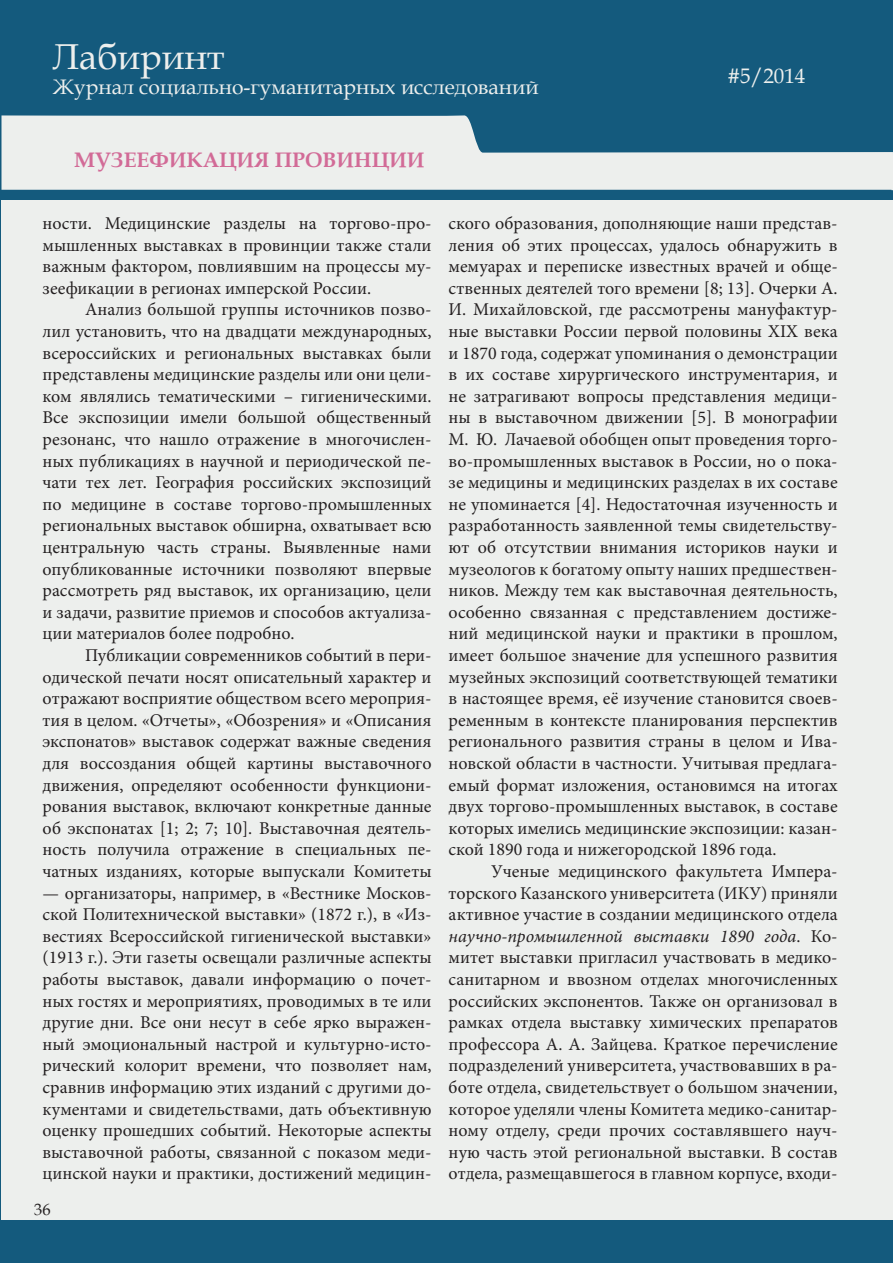
<style>
.page{position:relative;width:893px;height:1263px;background:#fff}
.page>*{position:absolute;margin:0;border:0;box-sizing:border-box;transform-origin:0 0}
.t1{font:36px "Book Antiqua";color:#edefed}
.t2{font:21px "Book Antiqua";color:#edefed}
.t3{font:700 21px "Book Antiqua";color:#d26b97}
.t4{font:18px/21.6px "Minion Pro";color:#231f20;text-align:justify}
.t5{font:16.5px "Book Antiqua";color:#231f20}
.s1{font-style:italic}
</style>
<div class="page">
<div style="left:1px;top:0;width:892px;height:1262px;background:#145a7d"></div>
<div style="left:2px;top:200px;width:891px;height:1020px;background:#edefed"></div>
<svg style="left:2px;top:115px;width:889px;height:75px;fill:#edefed"></svg>
<svg style="left:891px;top:152px;width:2px;height:1111px"></svg>
<h1 class="t1" style="left:53px;top:31px;width:173px">Лабиринт</h1>
<p class="t2" style="left:53px;top:72px;width:487px">Журнал социально-гуманитарных исследований</p>
<p class="t3" style="left:74px;top:145px;width:352px">МУЗЕЕФИКАЦИЯ ПРОВИНЦИИ</p>
<p class="t2" style="left:727px;top:61px;width:79px">#5/2014</p>
<p class="t2" style="left:740px;top:61px;width:12px">1</p>
<p class="t4" style="left:43px;top:212px;width:391px">ности. Медицинские разделы на торгово-про&shy;мышленных выставках в провинции также стали важным фактором, повлиявшим на процессы му&shy;зеефикации в регионах имперской России.</p>
<p class="t4" style="left:43px;top:299px;width:391px;text-indent:43px">Анализ большой группы источников позво&shy;лил установить, что на двадцати международных, всероссийских и региональных выставках были представлены медицинские разделы или они цели&shy;ком являлись тематическими – гигиеническими.<br>Все экспозиции имели большой общественный резонанс, что нашло отражение в многочислен&shy;ных публикациях в научной и периодической пе&shy;чати тех лет. География российских экспозиций по медицине в составе торгово-промышленных региональных выставок обширна, охватывает всю центральную часть страны. Выявленные нами опубликованные источники позволяют впервые рассмотреть ряд выставок, их организацию, цели и задачи, развитие приемов и способов актуализа&shy;ции материалов более подробно.</p>
<p class="t4" style="left:43px;top:644px;width:391px;text-indent:43px">Публикации современников событий в пери&shy;одической печати носят описательный характер и отражают восприятие обществом всего мероприя&shy;тия в целом. «Отчеты», «Обозрения» и «Описания экспонатов» выставок содержат важные сведения для воссоздания общей картины выставочного движения, определяют особенности функциони&shy;рования выставок, включают конкретные данные об экспонатах [1; 2; 7; 10]. Выставочная деятель&shy;ность получила отражение в специальных пе&shy;чатных изданиях, которые выпускали Комитеты</p>
<p class="t4" style="left:43px;top:882px;width:391px">— организаторы, например, в «Вестнике Москов&shy;ской Политехнической выставки» (1872 г.), в «Из&shy;вестиях Всероссийской гигиенической выставки» (1913 г.). Эти газеты освещали различные аспекты работы выставок, давали информацию о почет&shy;ных гостях и мероприятиях, проводимых в те или другие дни. Все они несут в себе ярко выражен&shy;ный эмоциональный настрой и культурно-исто&shy;рический колорит времени, что позволяет нам, сравнив информацию этих изданий с другими до&shy;кументами и свидетельствами, дать объективную оценку прошедших событий. Некоторые аспекты выставочной работы, связанной с показом меди&shy;цинской науки и практики, достижений медицин-</p>
<p class="t5" style="left:34px;top:1198px;width:18px">36</p>
<p class="t4" style="left:449px;top:212px;width:391px">ского образования, дополняющие наши представ&shy;ления об этих процессах, удалось обнаружить в мемуарах и переписке известных врачей и обще&shy;ственных деятелей того времени [8; 13]. Очерки А.<br>И. Михайловской, где рассмотрены мануфактур&shy;ные выставки России первой половины XIX века и 1870 года, содержат упоминания о демонстрации в их составе хирургического инструментария, и не затрагивают вопросы представления медици&shy;ны в выставочном движении [5]. В монографии М. Ю. Лачаевой обобщен опыт проведения торго&shy;во-промышленных выставок в России, но о пока&shy;зе медицины и медицинских разделах в их составе не упоминается [4]. Недостаточная изученность и разработанность заявленной темы свидетельству&shy;ют об отсутствии внимания историков науки и музеологов к богатому опыту наших предшествен&shy;ников. Между тем как выставочная деятельность, особенно связанная с представлением достиже&shy;ний медицинской науки и практики в прошлом, имеет большое значение для успешного развития музейных экспозиций соответствующей тематики в настоящее время, её изучение становится своев&shy;ременным в контексте планирования перспектив регионального развития страны в целом и Ива&shy;новской области в частности. Учитывая предлага&shy;емый формат изложения, остановимся на итогах двух торгово-промышленных выставок, в составе которых имелись медицинские экспозиции: казан&shy;ской 1890 года и нижегородской 1896 года.</p>
<p class="t4" style="left:449px;top:860px;width:391px;text-indent:43px">Ученые медицинского факультета Импера&shy;торского Казанского университета (ИКУ) приняли активное участие в создании медицинского отдела <span class="s1">научно-промышленной выставки 1890 года</span>. Ко&shy;митет выставки пригласил участвовать в медико&shy;санитарном и ввозном отделах многочисленных российских экспонентов. Также он организовал в рамках отдела выставку химических препаратов профессора А. А. Зайцева. Краткое перечисление подразделений университета, участвовавших в ра&shy;боте отдела, свидетельствует о большом значении, которое уделяли члены Комитета медико-санитар&shy;ному отделу, среди прочих составлявшего науч&shy;ную часть этой региональной выставки. В состав отдела, размещавшегося в главном корпусе, входи-</p>
</div>
